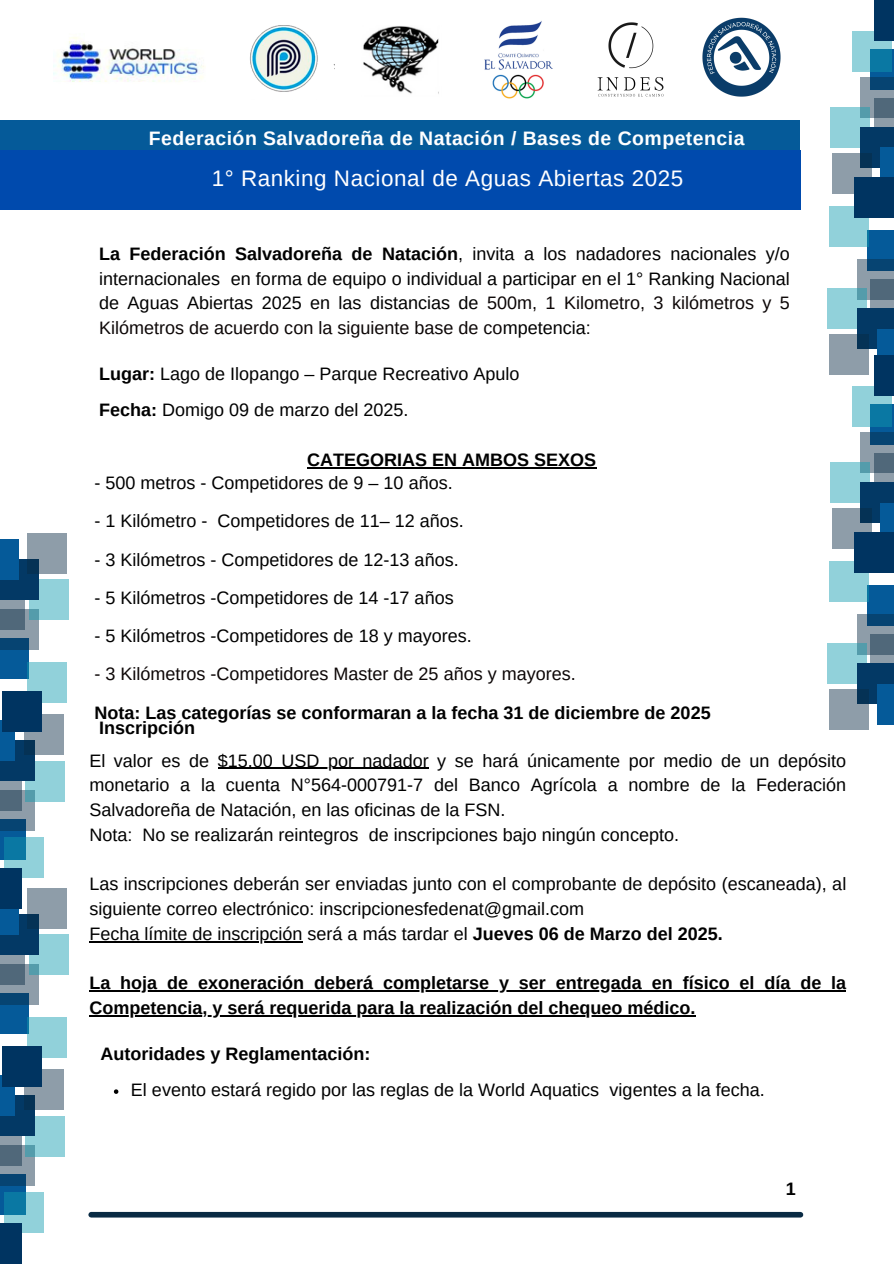
<style>
.page{position:relative;width:894px;height:1264px;background:#fff}
.page>*{position:absolute;margin:0;border:0;box-sizing:border-box;transform-origin:0 0}
.t1{font:22.5px "Arimo";letter-spacing:.025em;color:#fff}
.t2{font:700 19.5px "Arimo";letter-spacing:.025em;color:#fff}
.t3{font:18px/24.8px "Arimo";color:#000;text-align:justify}
.t4{font:700 18px "Arimo";color:#000}
.t5{font:18px "Arimo";color:#0c0606}
.s1{font-weight:700}
.s2{color:#0c0606}
</style>
<div class="page">
<div style="left:91px;top:1211px;width:709px;height:6px;background:#092b44"></div>
<img style="left:597px;top:22px;width:67px;height:75px">
<img style="left:702px;top:17px;width:79px;height:80px">
<img style="left:363px;top:26px;width:76px;height:68px">
<img style="left:250px;top:25px;width:84px;height:67px">
<img style="left:54px;top:37px;width:151px;height:45px">
<svg style="left:869px;top:49px;width:24px;height:28px"></svg>
<svg style="left:852px;top:31px;width:39px;height:40px"></svg>
<svg style="left:860px;top:77px;width:33px;height:41px"></svg>
<div style="left:873px;top:0;width:20px;height:41px;background:#003461"></div>
<svg style="left:873px;top:98px;width:20px;height:29px"></svg>
<svg style="left:830px;top:107px;width:39px;height:41px"></svg>
<div style="left:860px;top:127px;width:33px;height:41px;background:#033965"></div>
<div style="left:879px;top:148px;width:14px;height:40px;background:#055a99"></div>
<svg style="left:832px;top:153px;width:39px;height:41px"></svg>
<div style="left:866px;top:230px;width:27px;height:40px;background:#055a99"></div>
<div style="left:828px;top:206px;width:40px;height:41px;background:#91d1da"></div>
<svg style="left:857px;top:259px;width:36px;height:40px"></svg>
<div style="left:853px;top:177px;width:40px;height:40px;background:#003461"></div>
<svg style="left:870px;top:279px;width:23px;height:29px"></svg>
<svg style="left:827px;top:288px;width:39px;height:41px"></svg>
<div style="left:856px;top:308px;width:37px;height:41px;background:#033965"></div>
<div style="left:876px;top:329px;width:17px;height:40px;background:#055a99"></div>
<svg style="left:829px;top:334px;width:39px;height:41px;fill:#8e9da9"></svg>
<svg style="left:869px;top:404px;width:24px;height:28px"></svg>
<svg style="left:852px;top:386px;width:39px;height:40px"></svg>
<svg style="left:860px;top:432px;width:33px;height:41px"></svg>
<div style="left:873px;top:355px;width:20px;height:40px;background:#003461"></div>
<svg style="left:873px;top:453px;width:20px;height:29px"></svg>
<svg style="left:830px;top:462px;width:39px;height:40px"></svg>
<div style="left:860px;top:482px;width:33px;height:41px;background:#033965"></div>
<div style="left:879px;top:503px;width:14px;height:40px;background:#055a99"></div>
<svg style="left:832px;top:508px;width:39px;height:41px"></svg>
<div style="left:866px;top:585px;width:27px;height:40px;background:#055a99"></div>
<div style="left:828px;top:561px;width:40px;height:40px;background:#91d1da"></div>
<svg style="left:857px;top:614px;width:36px;height:40px"></svg>
<div style="left:853px;top:532px;width:40px;height:40px;background:#003461"></div>
<svg style="left:870px;top:634px;width:23px;height:29px"></svg>
<svg style="left:827px;top:643px;width:39px;height:41px"></svg>
<div style="left:856px;top:663px;width:37px;height:41px;background:#033965"></div>
<div style="left:876px;top:684px;width:17px;height:40px;background:#055a99"></div>
<svg style="left:829px;top:689px;width:39px;height:41px;fill:#8e9da9"></svg>
<div style="left:0;top:1174px;width:26px;height:40px;background:#055a99"></div>
<svg style="left:4px;top:1192px;width:40px;height:40px"></svg>
<svg style="left:0;top:1145px;width:35px;height:40px"></svg>
<div style="left:0;top:1222px;width:22px;height:41px;background:#003461"></div>
<svg style="left:0;top:1136px;width:22px;height:29px"></svg>
<svg style="left:26px;top:1116px;width:39px;height:40px"></svg>
<div style="left:0;top:1095px;width:35px;height:41px;background:#033965"></div>
<div style="left:0;top:1075px;width:15px;height:40px;background:#055a99"></div>
<svg style="left:24px;top:1069px;width:39px;height:41px"></svg>
<div style="left:0;top:992px;width:29px;height:41px;background:#055a99"></div>
<div style="left:27px;top:1016px;width:40px;height:41px;background:#91d1da"></div>
<svg style="left:0;top:964px;width:38px;height:40px"></svg>
<div style="left:2px;top:1045px;width:40px;height:41px;background:#003461"></div>
<svg style="left:0;top:954px;width:25px;height:30px"></svg>
<svg style="left:29px;top:934px;width:40px;height:41px"></svg>
<div style="left:0;top:914px;width:38px;height:40px;background:#033965"></div>
<div style="left:0;top:894px;width:19px;height:40px;background:#055a99"></div>
<svg style="left:27px;top:888px;width:40px;height:40px;fill:#8e9da9"></svg>
<div style="left:0;top:819px;width:26px;height:40px;background:#055a99"></div>
<svg style="left:4px;top:837px;width:40px;height:40px"></svg>
<svg style="left:0;top:790px;width:35px;height:40px"></svg>
<div style="left:0;top:867px;width:22px;height:41px;background:#003461"></div>
<svg style="left:0;top:781px;width:22px;height:29px"></svg>
<svg style="left:26px;top:761px;width:39px;height:40px"></svg>
<div style="left:0;top:740px;width:35px;height:41px;background:#033965"></div>
<div style="left:0;top:720px;width:15px;height:40px;background:#055a99"></div>
<svg style="left:24px;top:714px;width:39px;height:41px"></svg>
<div style="left:0;top:638px;width:29px;height:40px;background:#055a99"></div>
<div style="left:27px;top:661px;width:40px;height:41px;background:#91d1da"></div>
<svg style="left:0;top:609px;width:38px;height:40px"></svg>
<div style="left:2px;top:690px;width:40px;height:41px;background:#003461"></div>
<svg style="left:0;top:599px;width:25px;height:30px"></svg>
<svg style="left:29px;top:579px;width:40px;height:41px"></svg>
<div style="left:0;top:559px;width:38px;height:40px;background:#033965"></div>
<div style="left:0;top:539px;width:19px;height:40px;background:#055a99"></div>
<svg style="left:27px;top:533px;width:40px;height:41px;fill:#8e9da9"></svg>
<div style="left:0;top:150px;width:800px;height:59px;background:#004aad"></div>
<div style="left:0;top:121px;width:799px;height:29px;background:#055a99"></div>
<hr style="left:218px;top:767px;width:210px;height:1px;background:#000">
<hr style="left:89px;top:941px;width:213px;height:1px;background:#000">
<hr style="left:89px;top:990px;width:757px;height:1px;background:#000">
<hr style="left:89px;top:1015px;width:607px;height:1px;background:#000">
<hr style="left:307px;top:467px;width:289px;height:1px;background:#000">
<svg style="left:114px;top:1089px;width:4px;height:4px"></svg>
<img style="left:484px;top:21px;width:69px;height:78px">
<h3 class="t2" style="left:149px;top:127px;width:597px">Federación Salvadoreña de Natación / Bases de Competencia</h3>
<p class="t1" style="left:215px;top:131px;width:473px">1° Ranking Nacional de Aguas Abiertas 2023</p>
<p class="t1" style="left:212px;top:165px;width:473px">1° Ranking Nacional de Aguas Abiertas 2025</p>
<p class="t3" style="left:99px;top:241px;width:692px"><span class="s1">La Federación Salvadoreña de Natación</span>, invita a los nadadores nacionales y/o internacionales en forma de equipo o individual a participar en el 1° Ranking Nacional de Aguas Abiertas 2025 en las distancias de <span class="s2">500m, 1 Kilometro, 3 kilómetros y 5<br>Kilómetros de acuerdo con la siguiente base de co</span>mpetencia:</p>
<p class="t3" style="left:99px;top:361px;width:422px"><span class="s1">Lugar:</span> Lago de Ilopango – Parque Recreativo Apulo</p>
<p class="t3" style="left:99px;top:397px;width:311px"><span class="s1">Fecha:</span> Domigo 09 de marzo del 2025.</p>
<p class="t4" style="left:307px;top:449px;width:290px">CATEGORIAS EN AMBOS SEXOS</p>
<p class="t3" style="left:94px;top:470px;width:359px">- 500 metros - Competidores de 9 – 10 años.</p>
<p class="t3" style="left:94px;top:508px;width:371px">- 1 Kilómetro - Competidores de 11– 12 años.</p>
<p class="t3" style="left:94px;top:547px;width:365px">- 3 Kilómetros - Competidores de 12-13 años.</p>
<h3 class="t3" style="left:94px;top:585px;width:360px">- 5 Kilómetros -Competidores de 14 -17 años</h3>
<h1 class="t3" style="left:94px;top:623px;width:379px">- 5 Kilómetros -Competidores de 18 y mayores.</h1>
<p class="t5" style="left:94px;top:664px;width:482px">- 3 Kilómetros -Competidores Master de 25 años y mayores.</p>
<p class="t4" style="left:94px;top:702px;width:617px">Nota: Las categorías se conformaran a la fecha 31 de diciembre de 2025</p>
<p class="t4" style="left:99px;top:717px;width:97px">Inscripción</p>
<p class="t3" style="left:89px;top:748px;width:121px">El valor es de</p>
<h2 class="t3" style="left:89px;top:748px;width:758px;text-align:left;text-indent:128px">$15.00 USD por nadador y se hará únicamente por medio de un depósito monetario a la cuenta N°564-000791-7 del Banco Agrícola a nombre de la Federación Salvadoreña de Natación, en las oficinas de la FSN.<br>Nota:</h2>
<p class="t3" style="left:142px;top:822px;width:538px">No se realizarán reintegros de inscripciones bajo ningún concepto.</p>
<p class="t3" style="left:89px;top:871px;width:758px">Las inscripciones deberán ser enviadas junto con el comprobante de depósito (escaneada), al</p>
<p class="t3" style="left:89px;top:896px;width:496px">siguiente correo electrónico: inscripcionesfedenat@gmail.com</p>
<p class="t3" style="left:89px;top:921px;width:635px">Fecha límite de inscripción será a más tardar el <span class="s1">Jueves 06 de Marzo del 2025.</span></p>
<p class="t4" style="left:89px;top:973px;width:758px">La hoja de exoneración deberá completarse y ser entregada en físico el día de la</p>
<p class="t4" style="left:89px;top:997px;width:607px">Competencia, y será requerida para la realización del chequeo médico.</p>
<p class="t4" style="left:100px;top:1043px;width:271px">Autoridades y Reglamentación:</p>
<h3 class="t3" style="left:131px;top:1077px;width:635px">El evento estará regido por las reglas de la World Aquatics vigentes a la fecha.</h3>
<p class="t4" style="left:785px;top:1178px;width:12px">1</p>
</div>
